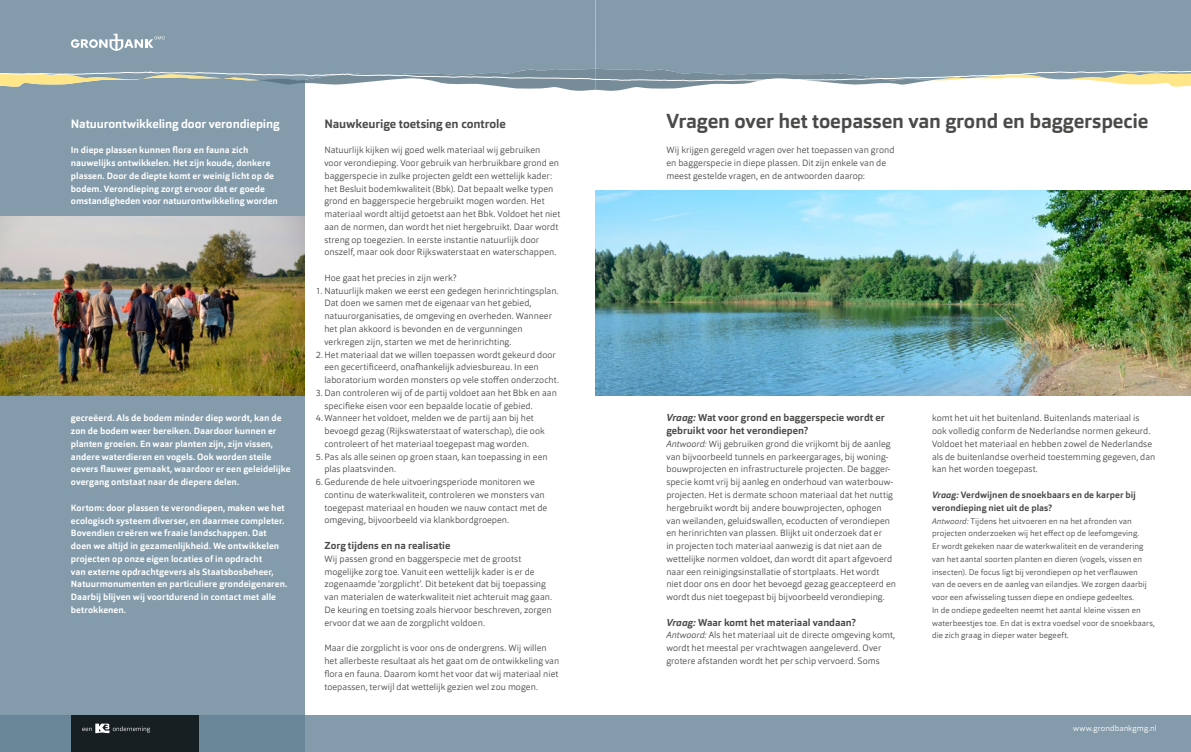
<style>
.page{position:relative;width:1191px;height:752px;background:#fff}
.page>*{position:absolute;margin:0;border:0;box-sizing:border-box;transform-origin:0 0}
.t1{font:700 20px "Orgon";letter-spacing:-.005em;color:#4a4a49}
.t2{font:700 12px "Orgon";letter-spacing:-.005em;color:#fff}
.t3{font:700 12px "Orgon";letter-spacing:-.005em;color:#4a4a49}
.t4{font:700 10px/12.8px "Orgon";letter-spacing:.005em;color:#4a4a49}
.t5{font:300 9px/12.8px "Orgon";letter-spacing:.005em;color:#4a4a49}
.t6{font:700 9px/12.8px "Orgon";letter-spacing:.01em;color:#fff}
.t7{font:700 9px/12.8px "Orgon";letter-spacing:.005em;color:#4a4a49}
.t8{font:300 8.1px/12.8px "Orgon";letter-spacing:.01em;color:#4a4a49}
.t9{font:300 8px "Orgon";letter-spacing:.015em;color:#fff}
.s1{font-style:italic}
</style>
<div class="page">
<div style="left:0;top:57px;width:304px;height:694px;background:#839baa"></div>
<div style="left:0;top:0;width:595px;height:68px;background:#839baa"></div>
<svg style="left:0;top:714px;width:1191px;height:37px;background:#8199a9"></svg>
<div style="left:71px;top:714px;width:127px;height:37px;background:#181f22"></div>
<svg style="left:82px;top:723px;width:68px;height:10px"></svg>
<img style="left:0;top:216px;width:305px;height:179px">
<svg style="left:71px;top:34px;width:94px;height:17px"></svg>
<div style="left:595px;top:0;width:596px;height:68px;background:#839baa"></div>
<img style="left:595px;top:191px;width:596px;height:204px">
<svg style="left:0;top:68px;width:1191px;height:24px"></svg>
<h2 class="t2" style="left:71px;top:116px;width:210px">Natuurontwikkeling door verondieping</h2>
<p class="t6" style="left:71px;top:144px;width:209px">In diepe plassen kunnen flora en fauna zich nauwelijks ontwikkelen. Het zijn koude, donkere plassen. Door de diepte komt er weinig licht op de bodem. Verondieping zorgt ervoor dat er goede omstandigheden voor natuurontwikkeling worden</p>
<p class="t6" style="left:71px;top:411px;width:221px">gecreëerd. Als de bodem minder diep wordt, kan de zon de bodem weer bereiken. Daardoor kunnen er planten groeien. En waar planten zijn, zijn vissen, andere waterdieren en vogels. Ook worden steile oevers flauwer gemaakt, waardoor er een geleidelijke overgang ontstaat naar de diepere delen.</p>
<p class="t6" style="left:71px;top:501px;width:218px">Kortom: door plassen te verondiepen, maken we het ecologisch systeem diverser, en daarmee completer.<br>Bovendien creëren we fraaie landschappen. Dat doen we altijd in gezamenlijkheid. We ontwikkelen projecten op onze eigen locaties of in opdracht<br>van externe opdrachtgevers als Staatsbosbeheer, Natuurmonumenten en particuliere grondeigenaren.<br>Daarbij blijven wij voortdurend in contact met alle betrokkenen.</p>
<h2 class="t3" style="left:324px;top:116px;width:183px">Nauwkeurige toetsing en controle</h2>
<p class="t5" style="left:324px;top:144px;width:237px">Natuurlijk kijken wij goed welk materiaal wij gebruiken voor verondieping. Voor gebruik van herbruikbare grond en baggerspecie in zulke projecten geldt een wettelijk kader: het Besluit bodemkwaliteit (Bbk). Dat bepaalt welke typen grond en baggerspecie hergebruikt mogen worden. Het materiaal wordt altijd getoetst aan het Bbk. Voldoet het niet aan de normen, dan wordt het niet hergebruikt. Daar wordt streng op toegezien. In eerste instantie natuurlijk door onszelf, maar ook door Rijkswaterstaat en waterschappen.</p>
<p class="t5" style="left:324px;top:271px;width:133px">Hoe gaat het precies in zijn werk?</p>
<p class="t5" style="left:324px;top:284px;width:236px;text-indent:-9px">1. Natuurlijk maken we eerst een gedegen herinrichtingsplan.<br>Dat doen we samen met de eigenaar van het gebied, natuurorganisaties, de omgeving en overheden. Wanneer het plan akkoord is bevonden en de vergunningen verkregen zijn, starten we met de herinrichting.</p>
<p class="t5" style="left:324px;top:348px;width:236px;text-indent:-9px">2. Het materiaal dat we willen toepassen wordt gekeurd door een gecertificeerd, onafhankelijk adviesbureau. In een laboratorium worden monsters op vele stoffen onderzocht.</p>
<p class="t5" style="left:324px;top:386px;width:234px;text-indent:-9px">3. Dan controleren wij of de partij voldoet aan het Bbk en aan specifieke eisen voor een bepaalde locatie of gebied.</p>
<p class="t5" style="left:324px;top:411px;width:222px;text-indent:-9px">4. Wanneer het voldoet, melden we de partij aan bij het bevoegd gezag (Rijkswaterstaat of waterschap), die ook controleert of het materiaal toegepast mag worden.</p>
<p class="t5" style="left:316px;top:450px;width:233px">5. Pas als alle seinen op groen staan, kan toepassing in een</p>
<p class="t5" style="left:324px;top:462px;width:73px">plas plaatsvinden.</p>
<p class="t5" style="left:316px;top:475px;width:220px">6.Gedurende de hele uitvoeringsperiode monitoren we</p>
<p class="t5" style="left:324px;top:488px;width:222px">continu de waterkwaliteit, controleren we monsters van</p>
<p class="t5" style="left:324px;top:501px;width:224px">toegepast materiaal en houden we nauw contact met de</p>
<p class="t5" style="left:324px;top:513px;width:186px">omgeving, bijvoorbeeld via klankbordgroepen.</p>
<p class="t4" style="left:324px;top:539px;width:127px">Zorg tijdens en na realisatie</p>
<p class="t5" style="left:324px;top:552px;width:229px">Wij passen grond en baggerspecie met de grootst mogelijke zorg toe. Vanuit een wettelijk kader is er de zogenaamde ‘zorgplicht’. Dit betekent dat bij toepassing van materialen de waterkwaliteit niet achteruit mag gaan.<br>De keuring en toetsing zoals hiervoor beschreven, zorgen ervoor dat we aan de zorgplicht voldoen.</p>
<p class="t5" style="left:324px;top:641px;width:236px">Maar die zorgplicht is voor ons de ondergrens. Wij willen het allerbeste resultaat als het gaat om de ontwikkeling van flora en fauna. Daarom komt het voor dat wij materiaal niet toepassen, terwijl dat wettelijk gezien wel zou mogen.</p>
<h1 class="t1" style="left:666px;top:108px;width:484px">Vragen over het toepassen van grond en baggerspecie</h1>
<p class="t5" style="left:666px;top:144px;width:230px">Wij krijgen geregeld vragen over het toepassen van grond en baggerspecie in diepe plassen. Dit zijn enkele van de meest gestelde vragen, en de antwoorden daarop:</p>
<p class="t4" style="left:666px;top:411px;width:220px"><span class="s1">Vraag:</span> Wat voor grond en baggerspecie wordt er gebruikt voor het verondiepen?</p>
<p class="t5" style="left:666px;top:437px;width:231px"><span class="s1">Antwoord:</span> Wij gebruiken grond die vrijkomt bij de aanleg van bijvoorbeeld tunnels en parkeergarages, bij woning&shy;bouwprojecten en infrastructurele projecten. De bagger&shy;specie komt vrij bij aanleg en onderhoud van waterbouw&shy;projecten. Het is dermate schoon materiaal dat het nuttig hergebruikt wordt bij andere bouwprojecten, ophogen van weilanden, geluidswallen, ecoducten of verondiepen en herinrichten van plassen. Blijkt uit onderzoek dat er<br>in projecten toch materiaal aanwezig is dat niet aan de wettelijke normen voldoet, dan wordt dit apart afgevoerd naar een reinigingsinstallatie of stortplaats. Het wordt niet door ons en door het bevoegd gezag geaccepteerd en wordt dus niet toegepast bij bijvoorbeeld verondieping.</p>
<p class="t4" style="left:666px;top:615px;width:191px"><span class="s1">Vraag:</span> Waar komt het materiaal vandaan?</p>
<p class="t5" style="left:666px;top:628px;width:230px"><span class="s1">Antwoord:</span> Als het materiaal uit de directe omgeving komt, wordt het meestal per vrachtwagen aangeleverd. Over grotere afstanden wordt het per schip vervoerd. Soms</p>
<p class="t5" style="left:932px;top:411px;width:225px">komt het uit het buitenland. Buitenlands materiaal is ook volledig conform de Nederlandse normen gekeurd.<br>Voldoet het materiaal en hebben zowel de Nederlandse als de buitenlandse overheid toestemming gegeven, dan kan het worden toegepast.</p>
<p class="t7" style="left:932px;top:488px;width:205px"><span class="s1">Vraag:</span> Verdwijnen de snoekbaars en de karper bij verondieping niet uit de plas?</p>
<p class="t8" style="left:932px;top:514px;width:224px"><span class="s1">Antwoord:</span> Tijdens het uitvoeren en na het afronden van projecten onderzoeken wij het effect op de leefomgeving.<br>Er wordt gekeken naar de waterkwaliteit en de verandering van het aantal soorten planten en dieren (vogels, vissen en insecten). De focus ligt bij verondiepen op het verflauwen<br>van de oevers en de aanleg van eilandjes. We zorgen daarbij voor een afwisseling tussen diepe en ondiepe gedeeltes.<br>In de ondiepe gedeelten neemt het aantal kleine vissen en waterbeestjes toe. En dat is extra voedsel voor de snoekbaars, die zich graag in dieper water begeeft.</p>
<p class="t9" style="left:1073px;top:722px;width:85px">www.grondbankgmg.nl</p>
</div>
